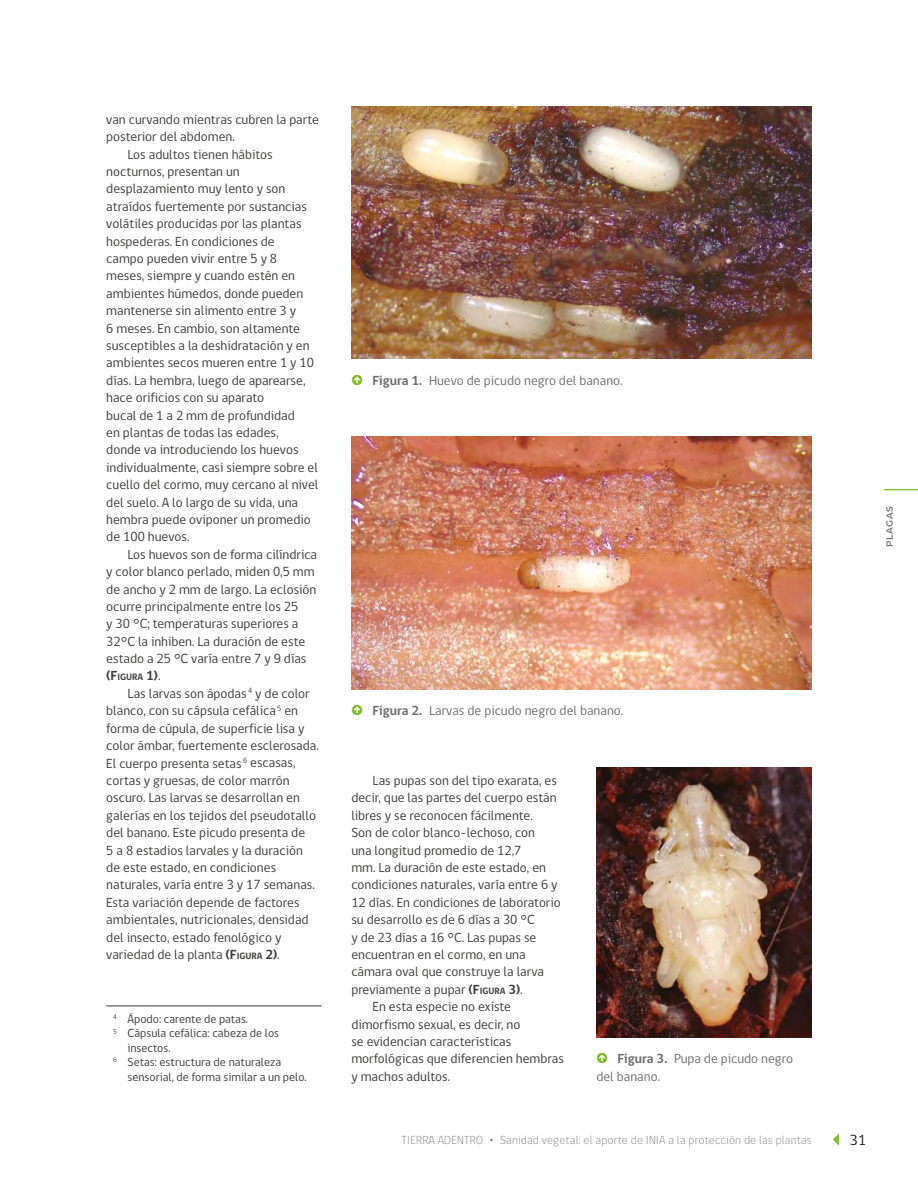
<style>
.page{position:relative;width:918px;height:1188px;background:#fff}
.page>*{position:absolute;margin:0;border:0;box-sizing:border-box;transform-origin:0 0}
.t1{font:15px "gob CL";color:#1d1d1b}
.t2{font:13.5px/17.4px "gob CL";color:#3c3c3b}
.t3{font:13.5px/17.4px "gob CL";color:#706f6f}
.t4{font:12px "gob CL";color:#3c3c3b}
.t5{font:300 12px "gob CL";letter-spacing:.01em;color:#878787}
.t6{font:700 9.45px "gob CL";color:#3c3c3b}
.t7{font:600 9px "Montserrat";letter-spacing:.04em;color:#706f6f}
.s1{font-size:13.5px}
.s2{font-weight:400;font-size:13.5px}
.s3{font-weight:700}
.s4{font-weight:700;font-size:9.45px}
.s5{font-family:"Klavika Arrows";font-weight:700;font-size:15px;color:#80ba27}
.s6{font-family:"Verdana";font-weight:700}
</style>
<div class="page">
<svg style="left:833px;top:1134px;width:6px;height:12px"></svg>
<hr style="left:106px;top:1006px;width:216px;height:1px;background:#3c3c3b">
<img style="left:351px;top:106px;width:461px;height:253px">
<img style="left:351px;top:437px;width:461px;height:252px">
<img style="left:596px;top:767px;width:216px;height:270px">
<hr style="left:884px;top:489px;width:34px;height:1px;background:#80ba27">
<p class="t2" style="left:106px;top:111px;width:214px">van curvando mientras cubren la parte</p>
<p class="t2" style="left:106px;top:128px;width:130px">posterior del abdomen.</p>
<p class="t2" style="left:128px;top:146px;width:147px">Los adultos tienen hábitos</p>
<p class="t2" style="left:106px;top:163px;width:135px">nocturnos, presentan un</p>
<p class="t2" style="left:106px;top:180px;width:181px">desplazamiento muy lento y son</p>
<p class="t2" style="left:106px;top:198px;width:202px">atraídos fuertemente por sustancias</p>
<p class="t2" style="left:106px;top:215px;width:197px">volátiles producidas por las plantas</p>
<p class="t2" style="left:106px;top:233px;width:170px">hospederas. En condiciones de</p>
<p class="t2" style="left:106px;top:250px;width:172px">campo pueden vivir entre 5 y 8</p>
<p class="t2" style="left:106px;top:267px;width:190px">meses, siempre y cuando estén en</p>
<p class="t2" style="left:106px;top:285px;width:199px">ambientes húmedos, donde pueden</p>
<p class="t2" style="left:106px;top:302px;width:191px">mantenerse sin alimento entre 3 y</p>
<p class="t2" style="left:106px;top:320px;width:195px">6 meses. En cambio, son altamente</p>
<p class="t2" style="left:106px;top:337px;width:205px">susceptibles a la deshidratación y en</p>
<p class="t2" style="left:106px;top:354px;width:209px">ambientes secos mueren entre 1 y 10</p>
<p class="t2" style="left:106px;top:372px;width:201px">días. La hembra, luego de aparearse,</p>
<p class="t2" style="left:106px;top:389px;width:159px">hace orificios con su aparato</p>
<p class="t2" style="left:106px;top:407px;width:190px">bucal de 1 a 2 mm de profundidad</p>
<p class="t2" style="left:106px;top:424px;width:174px">en plantas de todas las edades,</p>
<p class="t2" style="left:106px;top:441px;width:194px">donde va introduciendo los huevos</p>
<p class="t2" style="left:106px;top:459px;width:213px">individualmente, casi siempre sobre el</p>
<p class="t2" style="left:106px;top:476px;width:214px">cuello del cormo, muy cercano al nivel</p>
<p class="t2" style="left:106px;top:494px;width:193px">del suelo. A lo largo de su vida, una</p>
<p class="t2" style="left:106px;top:511px;width:206px">hembra puede oviponer un promedio</p>
<p class="t2" style="left:106px;top:528px;width:85px">de 100 huevos.</p>
<p class="t2" style="left:128px;top:546px;width:191px">Los huevos son de forma cilíndrica</p>
<p class="t2" style="left:106px;top:563px;width:210px">y color blanco perlado, miden 0,5 mm</p>
<p class="t2" style="left:106px;top:581px;width:212px">de ancho y 2 mm de largo. La eclosión</p>
<p class="t2" style="left:106px;top:598px;width:194px">ocurre principalmente entre los 25</p>
<p class="t2" style="left:106px;top:615px;width:194px">y 30 °C; temperaturas superiores a</p>
<p class="t2" style="left:106px;top:633px;width:200px">32°C la inhiben. La duración de este</p>
<p class="t2" style="left:106px;top:650px;width:202px">estado a 25 °C varía entre 7 y 9 días</p>
<p class="t6" style="left:106px;top:671px;width:56px"><span class="s1">(F</span>IGURA <span class="s1">1)</span><span class="s2">.</span></p>
<p class="t2" style="left:106px;top:685px;width:214px;text-indent:21px">Las larvas son ápodas <sup>4</sup> y de color blanco, con su cápsula cefálica <sup>5</sup> en forma de cúpula, de superficie lisa y color ámbar, fuertemente esclerosada.<br>El cuerpo presenta setas <sup>6</sup> escasas, cortas y gruesas, de color marrón oscuro. Las larvas se desarrollan en galerías en los tejidos del pseudotallo del banano. Este picudo presenta de<br>5 a 8 estadios larvales y la duración de este estado, en condiciones naturales, varía entre 3 y 17 semanas.<br>Esta variación depende de factores ambientales, nutricionales, densidad del insecto, estado fenológico y variedad de la planta <span class="s3">(F</span><span class="s4">IGURA</span> <span class="s3">2)</span>.</p>
<p class="t4" style="left:113px;top:1011px;width:136px"><sup>4</sup> Ápodo: carente de patas.</p>
<p class="t4" style="left:113px;top:1025px;width:167px"><sup>5</sup> Cápsula cefálica: cabeza de los</p>
<p class="t4" style="left:128px;top:1040px;width:45px">insectos.</p>
<p class="t4" style="left:113px;top:1054px;width:170px"><sup>6</sup> Setas: estructura de naturaleza</p>
<p class="t4" style="left:128px;top:1068px;width:181px">sensorial, de forma similar a un pelo.</p>
<p class="t3" style="left:351px;top:372px;width:273px"><span class="s5">W</span> <span class="s3">Figura 1.</span> Huevo de picudo negro del banano.</p>
<p class="t7" style="left:883px;top:547px;width:42px;rotate:-90deg">PLAGAS</p>
<p class="t3" style="left:351px;top:702px;width:273px"><span class="s5">W</span> <span class="s3">Figura 2.</span> Larvas de picudo negro del banano.</p>
<p class="t2" style="left:373px;top:772px;width:186px">Las pupas son del tipo exarata, es</p>
<p class="t2" style="left:351px;top:789px;width:207px">decir, que las partes del cuerpo están</p>
<p class="t2" style="left:351px;top:807px;width:183px">libres y se reconocen fácilmente.</p>
<p class="t2" style="left:351px;top:824px;width:185px">Son de color blanco-lechoso, con</p>
<p class="t2" style="left:351px;top:842px;width:172px">una longitud promedio de 12,7</p>
<p class="t2" style="left:351px;top:859px;width:196px">mm. La duración de este estado, en</p>
<p class="t2" style="left:351px;top:876px;width:208px">condiciones naturales, varía entre 6 y</p>
<p class="t2" style="left:351px;top:894px;width:211px">12 días. En condiciones de laboratorio</p>
<p class="t2" style="left:351px;top:911px;width:185px">su desarrollo es de 6 días a 30 °C</p>
<p class="t2" style="left:351px;top:929px;width:187px">y de 23 días a 16 °C. Las pupas se</p>
<p class="t2" style="left:351px;top:946px;width:176px">encuentran en el cormo, en una</p>
<p class="t2" style="left:351px;top:963px;width:194px">cámara oval que construye la larva</p>
<p class="t2" style="left:351px;top:981px;width:173px">previamente a pupar <span class="s3">(F</span><span class="s4">IGURA</span> <span class="s3">3)</span>.</p>
<p class="t2" style="left:373px;top:998px;width:140px">En esta especie no existe</p>
<p class="t2" style="left:351px;top:1016px;width:171px">dimorfismo sexual, es decir, no</p>
<p class="t2" style="left:351px;top:1033px;width:161px">se evidencian características</p>
<p class="t2" style="left:351px;top:1050px;width:214px">morfológicas que diferencien hembras</p>
<p class="t2" style="left:351px;top:1068px;width:100px">y machos adultos.</p>
<p class="t3" style="left:596px;top:1050px;width:198px"><span class="s5">W</span> <span class="s3">Figura 3.</span> Pupa de picudo negro del banano.</p>
<p class="t5" style="left:401px;top:1132px;width:412px">TIERRA ADENTRO <span class="s6">·</span> Sanidad vegetal: el aporte de INIA a la protección de las plantas</p>
<p class="t1" style="left:850px;top:1130px;width:18px">31</p>
</div>
